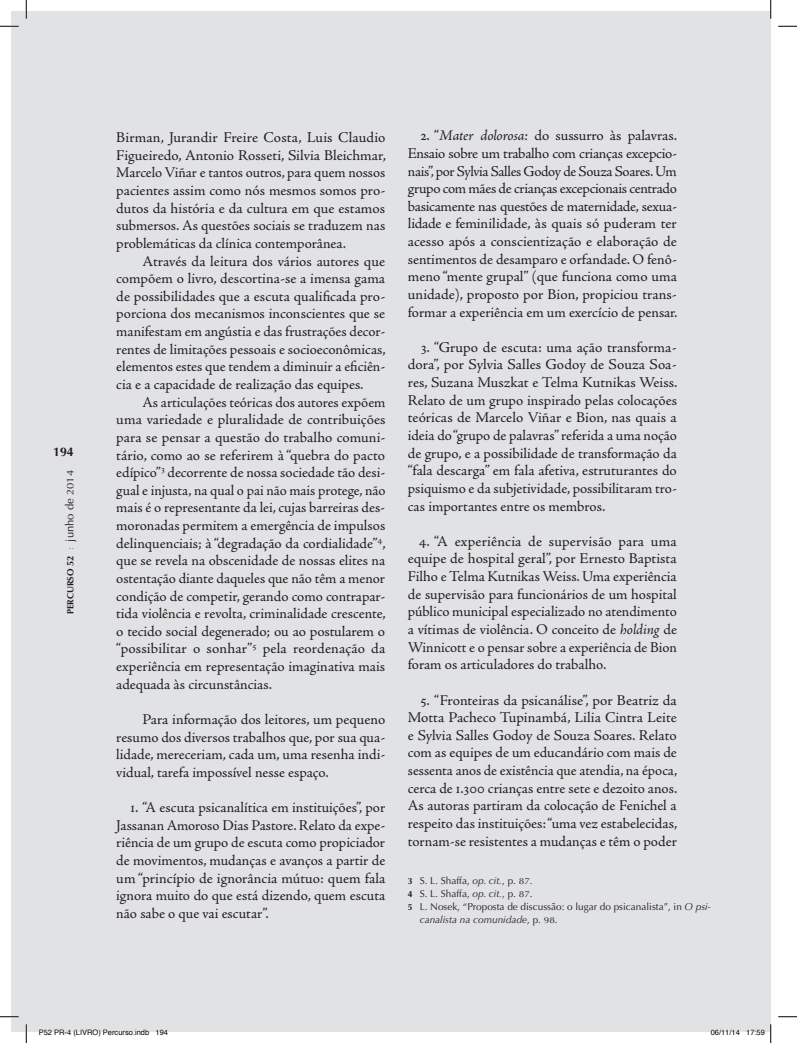
<style>
.page{position:relative;width:797px;height:1043px;background:#fff}
.page>*{position:absolute;margin:0;border:0;box-sizing:border-box;transform-origin:0 0}
.t1{font:15px/17.6px "Adobe Jenson Pro";color:#231f20;text-align:justify}
.t2{font:700 12.5px "Optima LT Std";color:#231f20}
.t3{font:10px "Optima LT Std";color:#231f20}
.t4{font:italic 10px "Optima LT Std";color:#231f20}
.t5{font:9px "Optima LT Std Bold SC800";color:#231f20}
.t6{font:7.5px "Helvetica";color:#000}
.s1{font-size:9.38px}
.s2{font-family:"Adobe Jenson Pro";font-size:11.25px;color:#939598}
.s3{font-family:"Optima LT Std";font-size:11.25px}
.s4{font-family:"Optima LT Std";font-size:9.62px}
.s5{font-style:italic}
.s6{font-weight:700;font-size:8.75px}
.s7{font-size:8.5px}
.s8{font-style:normal}
.s9{font-style:normal;font-size:8.5px}
</style>
<div class="page">
<div style="left:11px;top:11px;width:759px;height:1020px;background:#e1e2e4"></div>
<svg style="left:0;top:25px;width:19px;height:2px"></svg>
<svg style="left:778px;top:25px;width:19px;height:2px"></svg>
<svg style="left:0;top:1016px;width:19px;height:1px"></svg>
<svg style="left:778px;top:1016px;width:19px;height:1px"></svg>
<svg style="left:25px;top:0;width:2px;height:19px"></svg>
<svg style="left:25px;top:1024px;width:2px;height:18px"></svg>
<svg style="left:770px;top:0;width:1px;height:19px"></svg>
<svg style="left:39px;top:1029px;width:108px;height:3px"></svg>
<svg style="left:710px;top:1029px;width:30px;height:3px"></svg>
<svg style="left:746px;top:1024px;width:25px;height:18px"></svg>
<p class="t2" style="left:53px;top:445px;width:22px">194</p>
<p class="t5" style="left:65px;top:614px;width:146px;rotate:-90deg">percurso <span class="s1">52</span> <span class="s2">:</span> <span class="s3">junho de</span> <span class="s4">2014</span></p>
<p class="t1" style="left:116px;top:129px;width:271px">Birman, Jurandir Freire Costa, Luis Claudio Figueiredo, Antonio Rosseti, Silvia Bleichmar, Marcelo Viñar e tantos outros, para quem nossos pacientes assim como nós mesmos somos pro&shy;dutos da história e da cultura em que estamos submersos. As questões sociais se traduzem nas problemáticas da clínica contemporânea.</p>
<p class="t1" style="left:116px;top:252px;width:271px;text-indent:26px">Através da leitura dos vários autores que compõem o livro, descortina-se a imensa gama de possibilidades que a escuta qualificada pro&shy;porciona dos mecanismos inconscientes que se manifestam em angústia e das frustrações decor&shy;rentes de limitações pessoais e socioeconômicas, elementos estes que tendem a diminuir a eficiên&shy;cia e a capacidade de realização das equipes.</p>
<p class="t1" style="left:116px;top:393px;width:271px;text-indent:26px">As articulações teóricas dos autores expõem uma variedade e pluralidade de contribuições para se pensar a questão do trabalho comuni&shy;tário, como ao se referirem à “quebra do pacto edípico”<sup>3</sup> decorrente de nossa sociedade tão desi&shy;gual e injusta, na qual o pai não mais protege, não mais é o representante da lei, cujas barreiras des&shy;moronadas permitem a emergência de impulsos delinquenciais; à “degradação da cordialidade”<sup>4</sup>, que se revela na obscenidade de nossas elites na ostentação diante daqueles que não têm a menor condição de competir, gerando como contrapar&shy;tida violência e revolta, criminalidade crescente, o tecido social degenerado; ou ao postularem o “possibilitar o sonhar”<sup>5</sup> pela reordenação da experiência em representação imaginativa mais adequada às circunstâncias.</p>
<p class="t1" style="left:116px;top:710px;width:270px;text-indent:26px">Para informação dos leitores, um pequeno resumo dos diversos trabalhos que, por sua qua&shy;lidade, mereceriam, cada um, uma resenha indi&shy;vidual, tarefa impossível nesse espaço.</p>
<p class="t1" style="left:116px;top:799px;width:270px;text-indent:14px">1. “A escuta psicanalítica em instituições”, por Jassanan Amoroso Dias Pastore. Relato da expe&shy;riência de um grupo de escuta como propiciador de movimentos, mudanças e avanços a partir de um “princípio de ignorância mútuo: quem fala ignora muito do que está dizendo, quem escuta não sabe o que vai escutar”.</p>
<p class="t1" style="left:408px;top:127px;width:271px;text-indent:13px">2. “<span class="s5">Mater dolorosa:</span> do sussurro às palavras.<br>Ensaio sobre um trabalho com crianças excepcio&shy;nais”, por Sylvia Salles Godoy de Souza Soares. Um grupo com mães de crianças excepcionais centrado basicamente nas questões de maternidade, sexua&shy;lidade e feminilidade, às quais só puderam ter acesso após a conscientização e elaboração de sentimentos de desamparo e orfandade. O fenô&shy;meno “mente grupal” (que funciona como uma unidade), proposto por Bion, propiciou trans&shy;formar a experiência em um exercício de pensar.</p>
<p class="t1" style="left:408px;top:338px;width:271px;text-indent:13px">3. “Grupo de escuta: uma ação transforma&shy;dora”, por Sylvia Salles Godoy de Souza Soa&shy;res, Suzana Muszkat e Telma Kutnikas Weiss.<br>Relato de um grupo inspirado pelas colocações teóricas de Marcelo Viñar e Bion, nas quais a ideia do “grupo de palavras” referida a uma noção de grupo, e a possibilidade de transformação da “fala descarga” em fala afetiva, estruturantes do psiquismo e da subjetividade, possibilitaram tro&shy;cas importantes entre os membros.</p>
<p class="t1" style="left:408px;top:532px;width:270px;text-indent:11px">4. “A experiência de supervisão para uma equipe de hospital geral”, por Ernesto Baptista Filho e Telma Kutnikas Weiss. Uma experiência de supervisão para funcionários de um hospital público municipal especializado no atendimento a vítimas de violência. O conceito de <span class="s5">holding</span> de Winnicott e o pensar sobre a experiência de Bion foram os articuladores do trabalho.</p>
<p class="t1" style="left:408px;top:691px;width:271px;text-indent:13px">5. “Fronteiras da psicanálise”, por Beatriz da Motta Pacheco Tupinambá, Lilia Cintra Leite e Sylvia Salles Godoy de Souza Soares. Relato com as equipes de um educandário com mais de sessenta anos de existência que atendia, na época, cerca de 1.300 crianças entre sete e dezoito anos.<br>As autoras partiram da colocação de Fenichel a respeito das instituições: “uma vez estabelecidas, tornam-se resistentes a mudanças e têm o poder</p>
<p class="t3" style="left:408px;top:874px;width:126px"><span class="s6">3</span> S. L. Shaffa, <span class="s5">op. cit.</span>, p. <span class="s7">87</span>.</p>
<p class="t3" style="left:408px;top:887px;width:126px"><span class="s6">4</span> S. L. Shaffa, <span class="s5">op. cit.</span>, p. <span class="s7">87</span>.</p>
<p class="t3" style="left:408px;top:900px;width:304px"><span class="s6">5</span> L. Nosek, “Proposta de discussão: o lugar do psicanalista”, in <span class="s5">O psi-</span></p>
<p class="t4" style="left:420px;top:913px;width:139px">canalista na comunidade<span class="s8">, p.</span> <span class="s9">98</span><span class="s8">.</span></p>
<p class="t6" style="left:39px;top:1027px;width:131px">P52 PR-4 (LIVRO) Percurso.indb 194</p>
<p class="t6" style="left:710px;top:1027px;width:56px">06/11/14 17:59</p>
</div>
